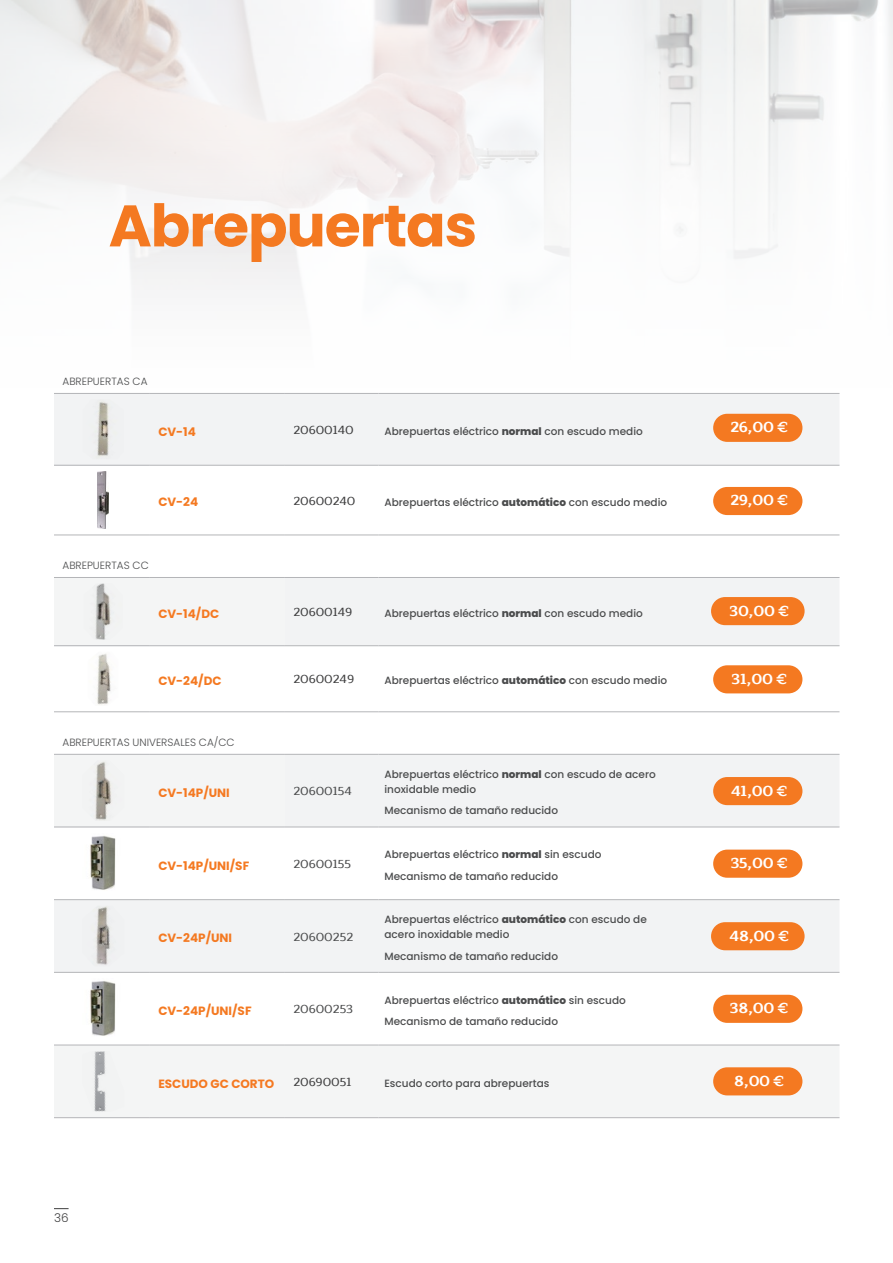
<style>
.page{position:relative;width:893px;height:1263px;background:#fff}
.page>*{position:absolute;margin:0;border:0;box-sizing:border-box;transform-origin:0 0}
.t1{font:700 58.5px "Poppins";letter-spacing:-.02em;color:#f47921}
.precio{font:700 15px "Maitree";letter-spacing:-.025em;color:#fff}
.referencia{font:700 12px "Poppins";color:#f47921}
.codigo{font:500 12px "Maitree";letter-spacing:-.015em;color:#3e3e3f}
.codigo-2{font:500 12px "Maitree";color:#4b4c4d}
.t2{font:300 12px "Poppins";color:#3e3e3f}
.t3{font:500 10.5px/15px "Poppins";color:#4b4c4d}
.t4{font:300 10.5px "Poppins";color:#4b4c4d}
.s1{font-weight:800}
</style>
<div class="page">
<svg style="left:54px;top:1208px;width:15px;height:1px"></svg>
<svg style="left:54px;top:435px;width:785px;height:100px"></svg>
<svg style="left:54px;top:578px;width:785px;height:539px;fill:#f4f5f5"></svg>
<hr style="left:54px;top:465px;width:96px;height:1px;background:#b0b1b5">
<hr style="left:54px;top:645px;width:96px;height:1px;background:#b0b1b5">
<hr style="left:54px;top:827px;width:96px;height:1px;background:#b0b1b5">
<hr style="left:150px;top:465px;width:135px;height:1px;background:#b4b5b8">
<hr style="left:285px;top:465px;width:93px;height:1px;background:#b4b5b8">
<hr style="left:378px;top:465px;width:304px;height:1px;background:#b4b5b8">
<hr style="left:682px;top:465px;width:157px;height:1px;background:#b4b5b8">
<hr style="left:54px;top:535px;width:96px;height:1px;background:#b4b5b8">
<hr style="left:150px;top:535px;width:135px;height:1px;background:#b4b5b8">
<hr style="left:285px;top:535px;width:93px;height:1px;background:#b4b5b8">
<hr style="left:378px;top:535px;width:304px;height:1px;background:#b4b5b8">
<hr style="left:682px;top:535px;width:157px;height:1px;background:#b4b5b8">
<hr style="left:54px;top:577px;width:96px;height:1px;background:#b4b5b8">
<hr style="left:150px;top:577px;width:135px;height:1px;background:#b4b5b8">
<hr style="left:285px;top:577px;width:93px;height:1px;background:#b4b5b8">
<hr style="left:378px;top:577px;width:304px;height:1px;background:#b4b5b8">
<hr style="left:682px;top:577px;width:157px;height:1px;background:#b4b5b8">
<hr style="left:150px;top:645px;width:135px;height:1px;background:#b4b5b8">
<hr style="left:285px;top:645px;width:93px;height:1px;background:#b4b5b8">
<hr style="left:378px;top:645px;width:304px;height:1px;background:#b4b5b8">
<hr style="left:682px;top:645px;width:157px;height:1px;background:#b4b5b8">
<hr style="left:54px;top:711px;width:96px;height:1px;background:#b4b5b8">
<hr style="left:150px;top:711px;width:135px;height:1px;background:#b4b5b8">
<hr style="left:285px;top:711px;width:93px;height:1px;background:#b4b5b8">
<hr style="left:378px;top:711px;width:304px;height:1px;background:#b4b5b8">
<hr style="left:682px;top:711px;width:157px;height:1px;background:#b4b5b8">
<hr style="left:54px;top:754px;width:96px;height:1px;background:#b4b5b8">
<hr style="left:150px;top:754px;width:135px;height:1px;background:#b4b5b8">
<hr style="left:285px;top:754px;width:93px;height:1px;background:#b4b5b8">
<hr style="left:378px;top:754px;width:304px;height:1px;background:#b4b5b8">
<hr style="left:682px;top:754px;width:157px;height:1px;background:#b4b5b8">
<hr style="left:150px;top:827px;width:135px;height:1px;background:#b4b5b8">
<hr style="left:285px;top:827px;width:93px;height:1px;background:#b4b5b8">
<hr style="left:378px;top:827px;width:304px;height:1px;background:#b4b5b8">
<hr style="left:682px;top:827px;width:157px;height:1px;background:#b4b5b8">
<hr style="left:54px;top:899px;width:96px;height:1px;background:#b4b5b8">
<hr style="left:150px;top:899px;width:135px;height:1px;background:#b4b5b8">
<hr style="left:285px;top:899px;width:93px;height:1px;background:#b4b5b8">
<hr style="left:378px;top:899px;width:304px;height:1px;background:#b4b5b8">
<hr style="left:682px;top:899px;width:157px;height:1px;background:#b4b5b8">
<hr style="left:54px;top:972px;width:96px;height:1px;background:#b4b5b8">
<hr style="left:150px;top:972px;width:135px;height:1px;background:#b4b5b8">
<hr style="left:285px;top:972px;width:93px;height:1px;background:#b4b5b8">
<hr style="left:378px;top:972px;width:304px;height:1px;background:#b4b5b8">
<hr style="left:682px;top:972px;width:157px;height:1px;background:#b4b5b8">
<hr style="left:54px;top:1045px;width:96px;height:1px;background:#b4b5b8">
<hr style="left:150px;top:1045px;width:135px;height:1px;background:#b4b5b8">
<hr style="left:285px;top:1045px;width:93px;height:1px;background:#b4b5b8">
<hr style="left:378px;top:1045px;width:304px;height:1px;background:#b4b5b8">
<hr style="left:682px;top:1045px;width:157px;height:1px;background:#b4b5b8">
<hr style="left:54px;top:1117px;width:96px;height:1px;background:#b4b5b8">
<hr style="left:150px;top:1117px;width:135px;height:1px;background:#b4b5b8">
<hr style="left:285px;top:1117px;width:93px;height:1px;background:#b4b5b8">
<hr style="left:378px;top:1117px;width:304px;height:1px;background:#b4b5b8">
<hr style="left:682px;top:1117px;width:157px;height:1px;background:#b4b5b8">
<img style="left:83px;top:435px;width:41px;height:24px">
<img style="left:98px;top:471px;width:11px;height:58px">
<img style="left:84px;top:583px;width:39px;height:57px">
<img style="left:88px;top:652px;width:30px;height:54px">
<img style="left:82px;top:760px;width:42px;height:61px">
<img style="left:82px;top:833px;width:42px;height:61px">
<img style="left:82px;top:906px;width:42px;height:60px">
<img style="left:82px;top:978px;width:42px;height:61px">
<img style="left:82px;top:1051px;width:42px;height:61px">
<img style="left:0;top:0;width:893px;height:435px">
<div style="left:713px;top:414px;width:89px;height:28px;background:#f47921;border-radius:14px"></div>
<div style="left:711px;top:597px;width:94px;height:28px;background:#f47921;border-radius:14px"></div>
<div style="left:713px;top:777px;width:89px;height:28px;background:#f47921;border-radius:14px"></div>
<div style="left:713px;top:995px;width:89px;height:28px;background:#f47921;border-radius:14px"></div>
<div style="left:713px;top:1067px;width:89px;height:28px;background:#f47921;border-radius:14px"></div>
<div style="left:713px;top:487px;width:89px;height:28px;background:#f47921;border-radius:14px"></div>
<div style="left:713px;top:665px;width:89px;height:28px;background:#f47921;border-radius:14px"></div>
<div style="left:713px;top:850px;width:89px;height:28px;background:#f47921;border-radius:14px"></div>
<div style="left:711px;top:922px;width:94px;height:28px;background:#f47921;border-radius:14px"></div>
<p class="t1" style="left:109px;top:192px;width:370px">Abrepuertas</p>
<p class="t4" style="left:63px;top:375px;width:86px">ABREPUERTAS CA</p>
<p class="referencia" style="left:158px;top:424px;width:39px">CV-14</p>
<p class="codigo" style="left:293px;top:420px;width:62px">20600140</p>
<p class="t3" style="left:384px;top:424px;width:260px">Abrepuertas eléctrico <span class="s1">normal</span> con escudo medio</p>
<p class="referencia" style="left:158px;top:495px;width:41px">CV-24</p>
<p class="codigo" style="left:293px;top:491px;width:64px">20600240</p>
<p class="t3" style="left:384px;top:494px;width:284px">Abrepuertas eléctrico <span class="s1">automático</span> con escudo medio</p>
<p class="t4" style="left:63px;top:559px;width:88px">ABREPUERTAS CC</p>
<p class="referencia" style="left:158px;top:607px;width:62px">CV-14/DC</p>
<p class="codigo" style="left:293px;top:602px;width:61px">20600149</p>
<p class="t3" style="left:384px;top:606px;width:260px">Abrepuertas eléctrico <span class="s1">normal</span> con escudo medio</p>
<p class="referencia" style="left:158px;top:674px;width:65px">CV-24/DC</p>
<p class="codigo" style="left:293px;top:669px;width:62px">20600249</p>
<p class="t3" style="left:384px;top:673px;width:284px">Abrepuertas eléctrico <span class="s1">automático</span> con escudo medio</p>
<p class="t4" style="left:63px;top:736px;width:174px">ABREPUERTAS UNIVERSALES CA/CC</p>
<p class="referencia" style="left:158px;top:786px;width:73px">CV-14P/UNI</p>
<p class="codigo-2" style="left:293px;top:781px;width:60px">20600154</p>
<p class="referencia" style="left:158px;top:858px;width:92px">CV-14P/UNI/SF</p>
<p class="codigo-2" style="left:293px;top:854px;width:59px">20600155</p>
<p class="referencia" style="left:158px;top:931px;width:75px">CV-24P/UNI</p>
<p class="codigo-2" style="left:293px;top:927px;width:61px">20600252</p>
<p class="referencia" style="left:158px;top:1004px;width:95px">CV-24P/UNI/SF</p>
<p class="codigo-2" style="left:293px;top:999px;width:61px">20600253</p>
<p class="t3" style="left:384px;top:767px;width:273px">Abrepuertas eléctrico <span class="s1">normal</span> con escudo de acero inoxidable medio</p>
<p class="t3" style="left:384px;top:803px;width:175px">Mecanismo de tamaño reducido</p>
<p class="t3" style="left:384px;top:847px;width:219px">Abrepuertas eléctrico <span class="s1">normal</span> sin escudo</p>
<p class="t3" style="left:384px;top:868px;width:175px">Mecanismo de tamaño reducido</p>
<p class="t3" style="left:384px;top:912px;width:264px">Abrepuertas eléctrico <span class="s1">automático</span> con escudo de acero inoxidable medio</p>
<p class="t3" style="left:384px;top:948px;width:175px">Mecanismo de tamaño reducido</p>
<p class="t3" style="left:384px;top:992px;width:243px">Abrepuertas eléctrico <span class="s1">automático</span> sin escudo</p>
<p class="t3" style="left:384px;top:1014px;width:175px">Mecanismo de tamaño reducido</p>
<p class="t2" style="left:54px;top:1210px;width:16px">36</p>
<p class="referencia" style="left:158px;top:1076px;width:117px">ESCUDO GC CORTO</p>
<p class="codigo" style="left:293px;top:1072px;width:60px">20690051</p>
<p class="t3" style="left:384px;top:1076px;width:167px">Escudo corto para abrepuertas</p>
<p class="precio" style="left:730px;top:414px;width:59px">26,00 €</p>
<p class="precio" style="left:730px;top:488px;width:59px">29,00 €</p>
<p class="precio" style="left:730px;top:598px;width:60px">30,00 €</p>
<p class="precio" style="left:731px;top:666px;width:57px">31,00 €</p>
<p class="precio" style="left:731px;top:778px;width:57px">41,00 €</p>
<p class="precio" style="left:731px;top:850px;width:58px">35,00 €</p>
<p class="precio" style="left:730px;top:923px;width:61px">48,00 €</p>
<p class="precio" style="left:730px;top:995px;width:59px">38,00 €</p>
<p class="precio" style="left:734px;top:1068px;width:51px">8,00 €</p>
</div>
